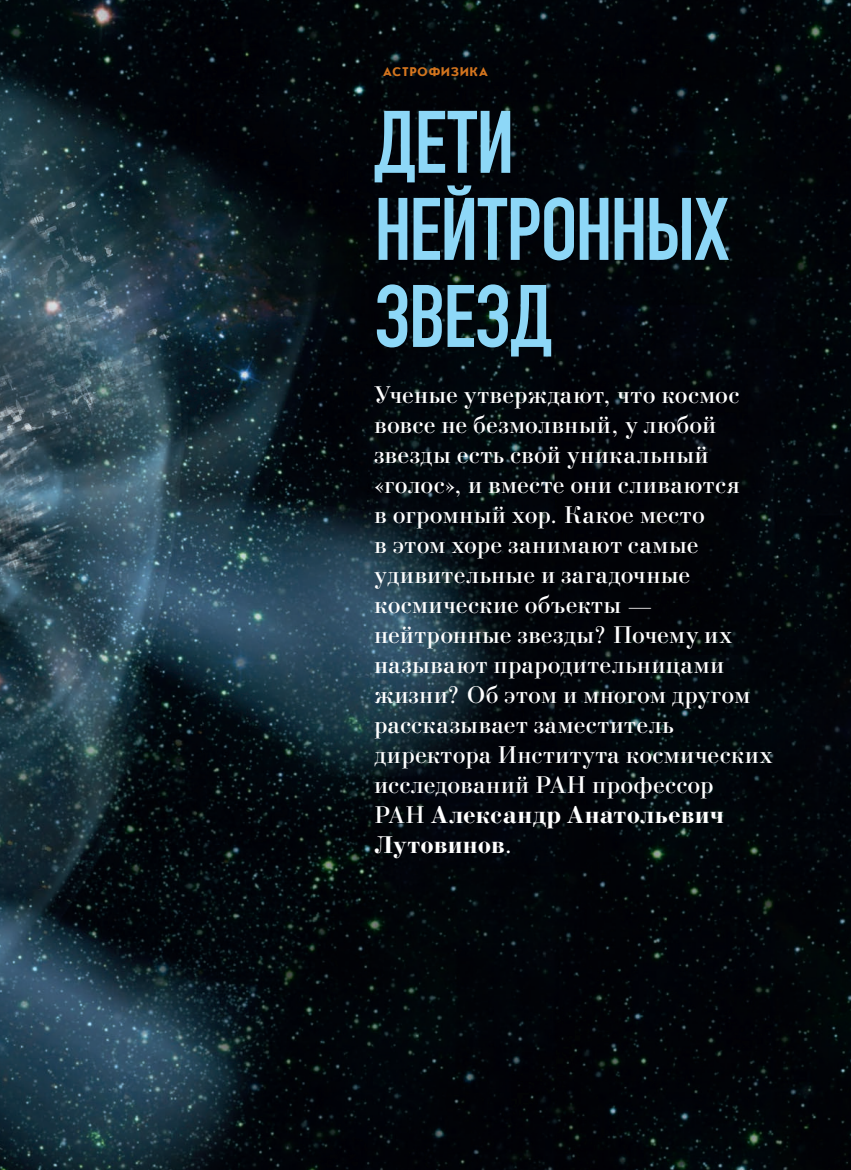
<style>
.page{position:relative;width:851px;height:1170px;background:#fff}
.page>*{position:absolute;margin:0;border:0;box-sizing:border-box;transform-origin:0 0}
.t1{font:700 87px/87px "DIN Condensed";letter-spacing:-.015em;color:#8dd7f7}
.t2{font:25.5px/30px "Bodoni C";letter-spacing:.035em;color:#fff}
.t3{font:700 12px "Journal Sans Serif";letter-spacing:.075em;color:#d4751e}
.s1{font-weight:700}
</style>
<div class="page">
<img style="left:0;top:0;width:850px;height:1169px">
<p class="t3" style="left:383px;top:65px;width:107px">АСТРОФИЗИКА</p>
<h1 class="t1" style="left:374px;top:98px;width:356px">ДЕТИ<br>НЕЙТРОННЫХ<br>ЗВЕЗД</h1>
<p class="t2" style="left:374px;top:379px;width:399px">Ученые утверждают, что космос вовсе не безмолвный, у любой звезды есть свой уникальный «голос», и вместе они сливаются<br>в огромный хор. Какое место<br>в этом хоре занимают самые удивительные и загадочные космические объекты — нейтронные звезды? Почему их называют прародительницами жизни? Об этом и многом другом рассказывает заместитель директора Института космических исследований РАН профессор<br>РАН <span class="s1">Александр Анатольевич<br>Лутовинов</span>.</p>
</div>
